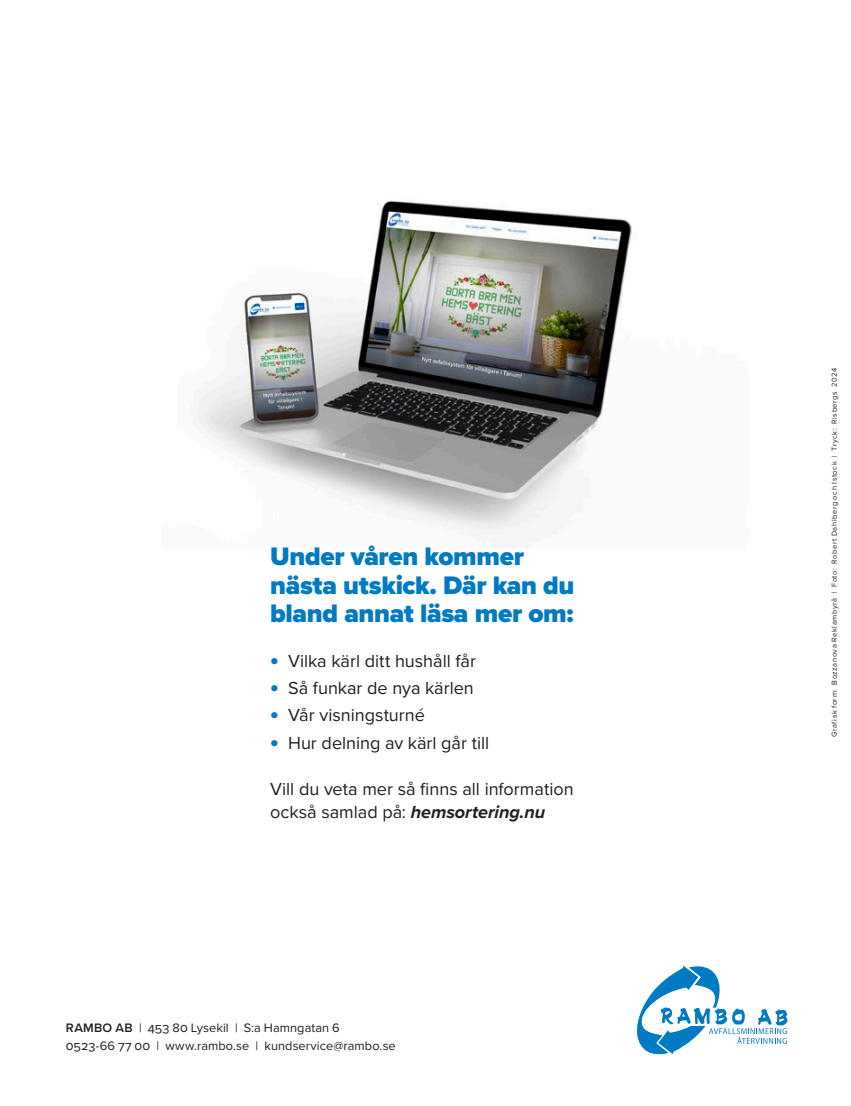
<style>
.page{position:relative;width:851px;height:1106px;background:#fff}
.page>*{position:absolute;margin:0;border:0;box-sizing:border-box;transform-origin:0 0}
.t1{font:900 26.25px/28.5px "Proxima Nova";letter-spacing:-.015em;color:#007ac2}
.t2{font:18px/23px "Proxima Nova";color:#231f20}
.t3{font:12.75px "Proxima Nova";letter-spacing:.005em;color:#231f20}
.Notrubrik_1{font:7.5px "Proxima Nova";letter-spacing:.075em;color:#231f20}
.s1{font-weight:900;font-size:24px;color:#007ac2}
.s2{font-weight:700;font-style:italic}
.s3{font-weight:600}
</style>
<div class="page">
<img style="left:197px;top:200px;width:435px;height:331px">
<svg style="left:637px;top:966px;width:150px;height:89px"></svg>
<p class="t1" style="left:270px;top:542px;width:305px">Under våren kommer nästa utskick. Där kan du bland annat läsa mer om:</p>
<p class="t2" style="left:270px;top:649px;width:207px"><span class="s1">•</span> Vilka kärl ditt hushåll får</p>
<p class="t2" style="left:270px;top:676px;width:205px"><span class="s1">•</span> Så funkar de nya kärlen</p>
<p class="t2" style="left:270px;top:703px;width:156px"><span class="s1">•</span> Vår visningsturné</p>
<p class="t2" style="left:270px;top:730px;width:220px"><span class="s1">•</span> Hur delning av kärl går till</p>
<p class="t2" style="left:270px;top:776px;width:305px">Vill du veta mer så finns all information också samlad på: <span class="s2">hemsortering.nu</span></p>
<p class="t3" style="left:66px;top:1017px;width:275px"><span class="s3">RAMBO AB</span> | 453 80 Lysekil | S:a Hamngatan 6</p>
<p class="t3" style="left:66px;top:1035px;width:331px">0523-66 77 00 | www.rambo.se | kundservice@rambo.se</p>
<p class="Notrubrik_1" style="left:828px;top:737px;width:370px;rotate:-90deg">Grafisk form: Bozzanova Reklambyrå | Foto: Robert Dahlberg och Istock | Tryck: Risbergs 2024</p>
</div>
